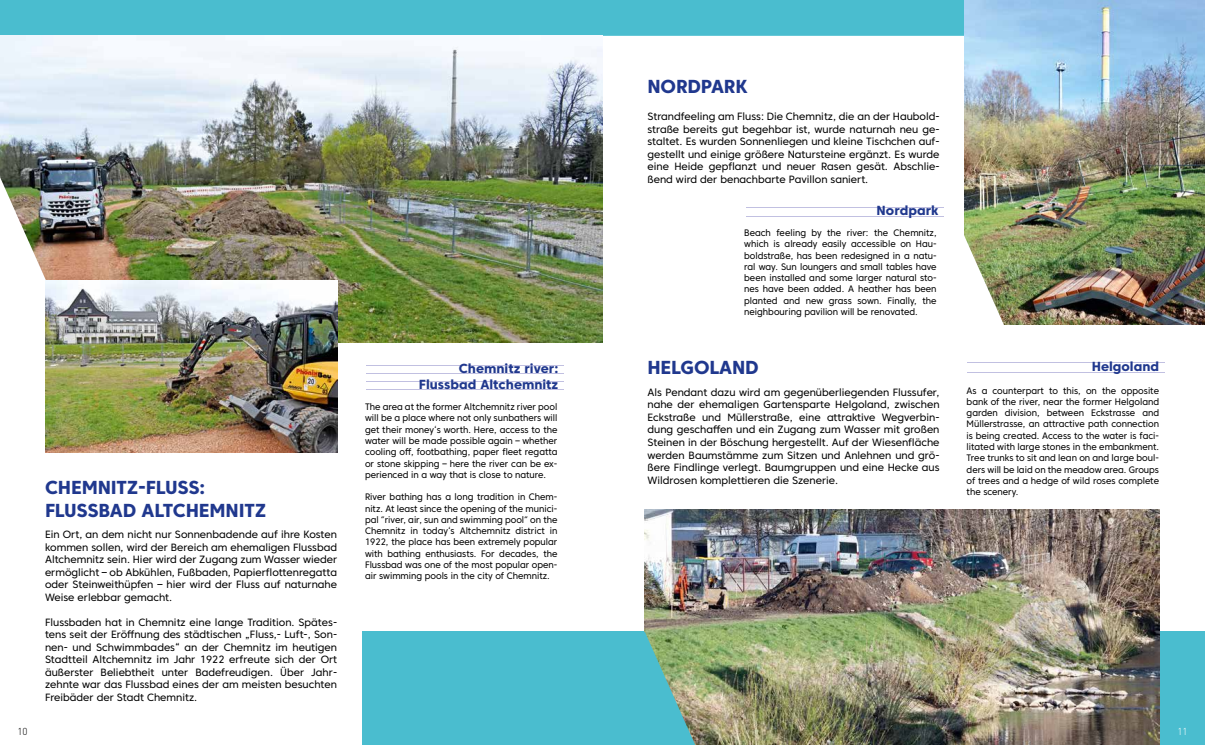
<style>
.page{position:relative;width:1205px;height:745px;background:#fff}
.page>*{position:absolute;margin:0;border:0;box-sizing:border-box;transform-origin:0 0}
.t1{font:800 18.75px/22.5px "Core Sans C 75";letter-spacing:-.01em;color:#20388e}
.t2{font:800 13.12px/15.8px "Core Sans C 75";color:#20388e;text-align:right}
.t3{font:10.5px/12.5px "Core Sans C 45";color:#000;text-align:justify}
.t4{font:300 10px "DIN Pro";color:#000}
.t5{font:300 10px "DIN Pro";color:#fff}
.t6{font:9.38px/11.2px "Core Sans C 45";color:#000;text-align:justify;scale:.94 1}
</style>
<div class="page">
<div style="left:0;top:0;width:1205px;height:36px;background:#4abdcf"></div>
<img style="left:964px;top:0;width:241px;height:324px">
<div style="left:363px;top:631px;width:842px;height:113px;background:#4abdcf"></div>
<img style="left:0;top:35px;width:602px;height:307px">
<img style="left:0;top:177px;width:89px;height:165px">
<img style="left:45px;top:280px;width:293px;height:172px">
<svg style="left:746px;top:193px;width:296px;height:132px"></svg>
<img style="left:645px;top:509px;width:515px;height:235px">
<svg style="left:644px;top:631px;width:51px;height:113px"></svg>
<hr style="left:366px;top:365px;width:198px;height:1px;background:#c1c0e1">
<hr style="left:366px;top:372px;width:198px;height:1px;background:#c1c0e1">
<hr style="left:366px;top:380px;width:198px;height:1px;background:#c1c0e1">
<hr style="left:366px;top:388px;width:198px;height:1px;background:#c1c0e1">
<hr style="left:746px;top:207px;width:198px;height:1px;background:#c1c0e1">
<hr style="left:746px;top:217px;width:198px;height:1px;background:#c1c0e1">
<hr style="left:966px;top:362px;width:198px;height:1px;background:#c1c0e1">
<hr style="left:966px;top:372px;width:198px;height:1px;background:#c1c0e1">
<p class="t4" style="left:17px;top:724px;width:12px">10</p>
<h1 class="t1" style="left:45px;top:476px;width:223px">CHEMNITZ-FLUSS:<br>FLUSSBAD ALTCHEMNITZ</h1>
<p class="t3" style="left:45px;top:528px;width:294px">Ein Ort, an dem nicht nur Sonnenbadende auf ihre Kosten kommen sollen, wird der Bereich am ehemaligen Flussbad Altchemnitz sein. Hier wird der Zugang zum Wasser wieder ermöglicht – ob Abkühlen, Fußbaden, Papierflottenregatta oder Steinweithüpfen – hier wird der Fluss auf naturnahe Weise erlebbar gemacht.</p>
<p class="t3" style="left:45px;top:615px;width:294px">Flussbaden hat in Chemnitz eine lange Tradition. Spätes&shy;tens seit der Eröffnung des städtischen „Fluss,- Luft-, Son&shy;nen- und Schwimmbades“ an der Chemnitz im heutigen Stadtteil Altchemnitz im Jahr 1922 erfreute sich der Ort äußerster Beliebtheit unter Badefreudigen. Über Jahr&shy;zehnte war das Flussbad eines der am meisten besuchten Freibäder der Stadt Chemnitz.</p>
<p class="t2" style="left:419px;top:360px;width:141px">Chemnitz river:<br>Flussbad Altchemnitz</p>
<p class="t6" style="left:365px;top:401px;width:206px">The area at the former Altchemnitz river pool will be a place where not only sunbathers will get their money‘s worth. Here, access to the water will be made possible again – whether cooling off, footbathing, paper fleet regatta or stone skipping – here the river can be ex&shy;perienced in a way that is close to nature.</p>
<p class="t6" style="left:365px;top:491px;width:206px">River bathing has a long tradition in Chem&shy;nitz. At least since the opening of the munici&shy;pal ″river, air, sun and swimming pool″ on the Chemnitz in today‘s Altchemnitz district in 1922, the place has been extremely popular with bathing enthusiasts. For decades, the Flussbad was one of the most popular open&shy;air swimming pools in the city of Chemnitz.</p>
<h1 class="t1" style="left:647px;top:75px;width:101px">NORDPARK</h1>
<p class="t3" style="left:647px;top:110px;width:294px">Strandfeeling am Fluss: Die Chemnitz, die an der Haubold&shy;straße bereits gut begehbar ist, wurde naturnah neu ge&shy;staltet. Es wurden Sonnenliegen und kleine Tischchen auf&shy;gestellt und einige größere Natursteine ergänzt. Es wurde eine Heide gepflanzt und neuer Rasen gesät. Abschlie&shy;ßend wird der benachbarte Pavillon saniert.</p>
<p class="t2" style="left:876px;top:203px;width:63px">Nordpark</p>
<p class="t6" style="left:744px;top:227px;width:206px">Beach feeling by the river: the Chemnitz, which is already easily accessible on Hau&shy;boldstraße, has been redesigned in a natu&shy;ral way. Sun loungers and small tables have been installed and some larger natural sto&shy;nes have been added. A heather has been planted and new grass sown. Finally, the neighbouring pavilion will be renovated.</p>
<h1 class="t1" style="left:647px;top:356px;width:113px">HELGOLAND</h1>
<p class="t3" style="left:647px;top:385px;width:294px">Als Pendant dazu wird am gegenüberliegenden Flussufer, nahe der ehemaligen Gartensparte Helgoland, zwischen Eckstraße und Müllerstraße, eine attraktive Wegverbin&shy;dung geschaffen und ein Zugang zum Wasser mit großen Steinen in der Böschung hergestellt. Auf der Wiesenfläche werden Baumstämme zum Sitzen und Anlehnen und grö&shy;ßere Findlinge verlegt. Baumgruppen und eine Hecke aus Wildrosen komplettieren die Szenerie.</p>
<p class="t2" style="left:1091px;top:358px;width:69px">Helgoland</p>
<p class="t6" style="left:966px;top:384px;width:206px">As a counterpart to this, on the opposite bank of the river, near the former Helgoland garden division, between Eckstrasse and Müllerstrasse, an attractive path connection is being created. Access to the water is faci&shy;litated with large stones in the embankment.<br>Tree trunks to sit and lean on and large boul&shy;ders will be laid on the meadow area. Groups of trees and a hedge of wild roses complete the scenery.</p>
<p class="t5" style="left:1177px;top:724px;width:12px">11</p>
</div>
